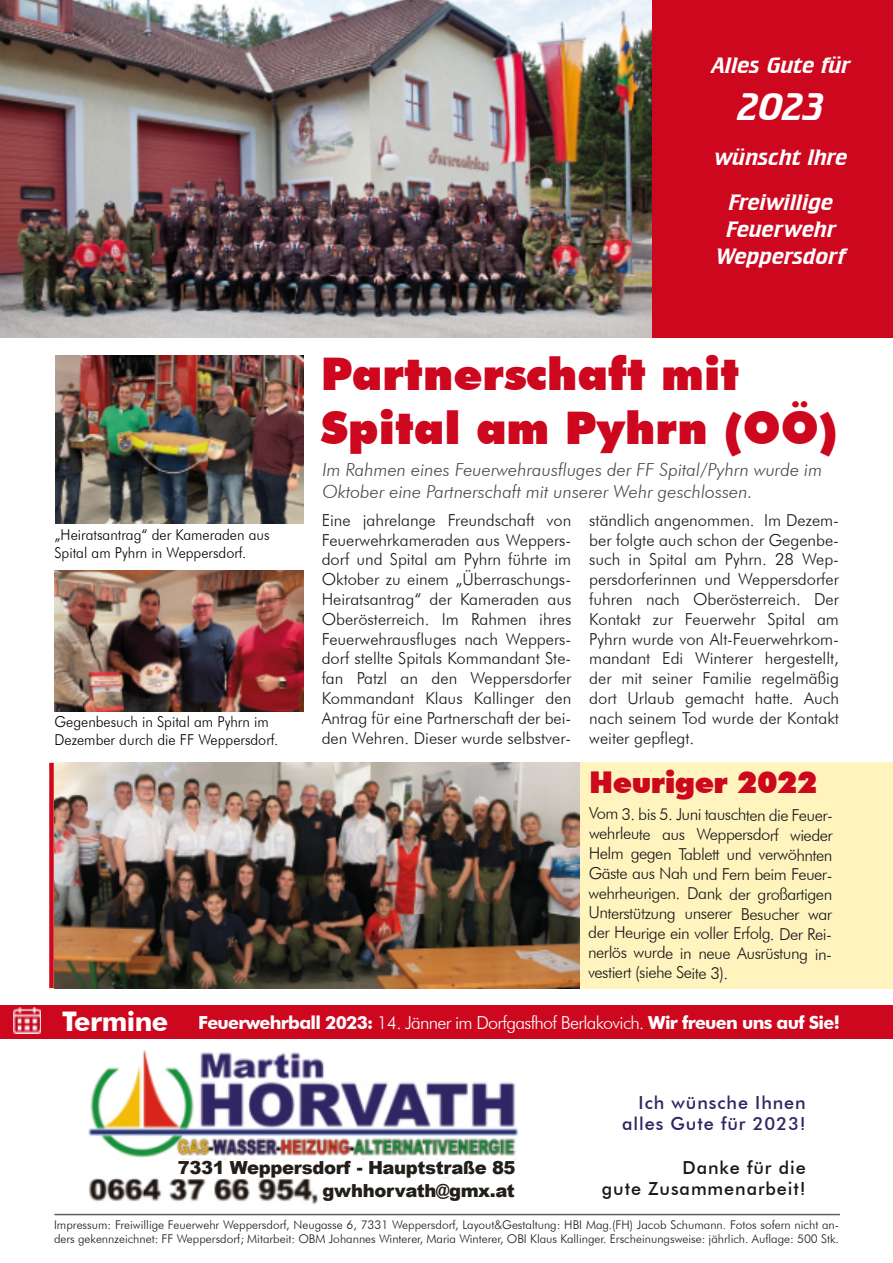
<style>
.page{position:relative;width:893px;height:1263px;background:#fff}
.page>*{position:absolute;margin:0;border:0;box-sizing:border-box;transform-origin:0 0}
.t1{font:900 45px/54px "Futura BT";color:#cd071e}
.t2{font:italic 39px "Crillee BT";color:#fff}
.t3{font:900 30px "Futura BT";letter-spacing:-.02em;color:#cd071e}
.t4{font:italic 22.5px/45px "Crillee BT";color:#fff;text-align:center}
.t5{font:italic 300 18px/21.6px "Futura BT";color:#484649}
.t6{font:700 18px "Futura BT";letter-spacing:-.04em;color:#fff}
.t7{font:900 18px/23.7px "Arial";letter-spacing:-.02em;color:#221e1a;text-align:right}
.t8{font:500 18px/21.6px "Futura BT";letter-spacing:.05em;color:#2d2763;text-align:right}
.t9{font:500 18px/21.6px "Futura BT";letter-spacing:.05em;color:#1d1815;text-align:right}
.t10{font:300 16.5px/19.8px "Futura BT";color:#1a171b;text-align:justify}
.t11{font:300 15px/18px "Futura BT";color:#000;scale:.96 1}
.t12{font:300 12px/14.4px "Futura BT";color:#1a171b}
.s1{font-size:27px}
.s2{font-weight:300}
</style>
<div class="page">
<img style="left:88px;top:1049px;width:430px;height:156px">
<img style="left:176px;top:1158px;width:342px;height:21px">
<img style="left:320px;top:1180px;width:198px;height:25px">
<img style="left:0;top:0;width:653px;height:338px">
<div style="left:653px;top:0;width:240px;height:338px;background:#cd071e"></div>
<hr style="left:54px;top:1214px;width:786px;height:1px;background:#5f5d60">
<div style="left:0;top:1005px;width:893px;height:34px;background:#cd071e"></div>
<img style="left:13px;top:1007px;width:28px;height:27px">
<img style="left:55px;top:356px;width:248px;height:168px">
<img style="left:55px;top:570px;width:249px;height:142px">
<img style="left:54px;top:763px;width:526px;height:225px">
<div style="left:49px;top:763px;width:5px;height:225px;background:#cd071e"></div>
<p class="t11" style="left:54px;top:527px;width:226px">„Heiratsantrag“ der Kameraden aus<br>Spital am Pyhrn in Weppersdorf.</p>
<p class="t11" style="left:54px;top:714px;width:235px">Gegenbesuch in Spital am Pyhrn im<br>Dezember durch die FF Weppersdorf.</p>
<h3 class="t4" style="left:712px;top:44px;width:140px">Alles Gute für</h3>
<h2 class="t2" style="left:738px;top:90px;width:88px">2023</h2>
<h3 class="t4" style="left:715px;top:136px;width:134px">wünscht Ihre<br>Freiwillige</h3>
<h3 class="t4" style="left:717px;top:217px;width:131px;line-height:27px">Feuerwehr<br>Weppersdorf</h3>
<h1 class="t1" style="left:321px;top:351px;width:519px">Partnerschaft mit<br>Spital am Pyhrn (OÖ)</h1>
<p class="t5" style="left:322px;top:461px;width:501px">Im Rahmen eines Feuerwehrausfluges der FF Spital/Pyhrn wurde im<br>Oktober eine Partnerschaft mit unserer Wehr geschlossen.</p>
<p class="t10" style="left:322px;top:512px;width:251px">Eine jahrelange Freundschaft von Feuerwehrkameraden aus Weppers&shy;dorf und Spital am Pyhrn führte im Oktober zu einem „Überraschungs-Heiratsantrag“ der Kameraden aus Oberösterreich. Im Rahmen ihres Feuerwehrausfluges nach Weppers&shy;dorf stellte Spitals Kommandant Ste&shy;fan Patzl an den Weppersdorfer Kommandant Klaus Kallinger den Antrag für eine Partnerschaft der bei&shy;den Wehren. Dieser wurde selbstver-</p>
<p class="t10" style="left:589px;top:512px;width:251px">ständlich angenommen. Im Dezem&shy;ber folgte auch schon der Gegenbe&shy;such in Spital am Pyhrn. 28 Wep&shy;persdorferinnen und Weppersdorfer fuhren nach Oberösterreich. Der Kontakt zur Feuerwehr Spital am Pyhrn wurde von Alt-Feuerwehrkom&shy;mandant Edi Winterer hergestellt, der mit seiner Familie regelmäßig dort Urlaub gemacht hatte. Auch nach seinem Tod wurde der Kontakt weiter gepflegt.</p>
<h3 class="t3" style="left:589px;top:770px;width:230px">Heuriger 2022</h3>
<p class="t10" style="left:588px;top:806px;width:246px">Vom 3. bis 5. Juni tauschten die Feuer&shy;wehrleute aus Weppersdorf wieder Helm gegen Tablett und verwöhnten Gäste aus Nah und Fern beim Feuer&shy;wehrheurigen. Dank der großartigen Unterstützung unserer Besucher war der Heurige ein voller Erfolg. Der Rei&shy;nerlös wurde in neue Ausrüstung in&shy;vestiert (siehe Seite 3).</p>
<p class="t6" style="left:62px;top:1015px;width:779px"><span class="s1">Termine</span> Feuerwehrball 2023: <span class="s2">14. Jänner im Dorfgasfhof Berlakovich.</span> Wir freuen uns auf Sie!</p>
<p class="t7" style="left:178px;top:1157px;width:339px">7331 Weppersdorf - Hauptstraße 85 gwhhorvath@gmx.at</p>
<p class="t8" style="left:622px;top:1093px;width:185px">Ich wünsche Ihnen alles Gute für 2023!</p>
<p class="t9" style="left:602px;top:1158px;width:205px">Danke für die<br>gute Zusammenarbeit!</p>
<p class="t12" style="left:54px;top:1218px;width:786px">Impressum: Freiwillige Feuerwehr Weppersdorf, Neugasse 6, 7331 Weppersdorf, Layout&amp;Gestaltung: HBI Mag.(FH) Jacob Schumann. Fotos sofern nicht an&shy;ders gekennzeichnet: FF Weppersdorf; Mitarbeit: OBM Johannes Winterer, Maria Winterer, OBI Klaus Kallinger. Erscheinungsweise: jährlich. Auflage: 500 Stk.</p>
</div>
